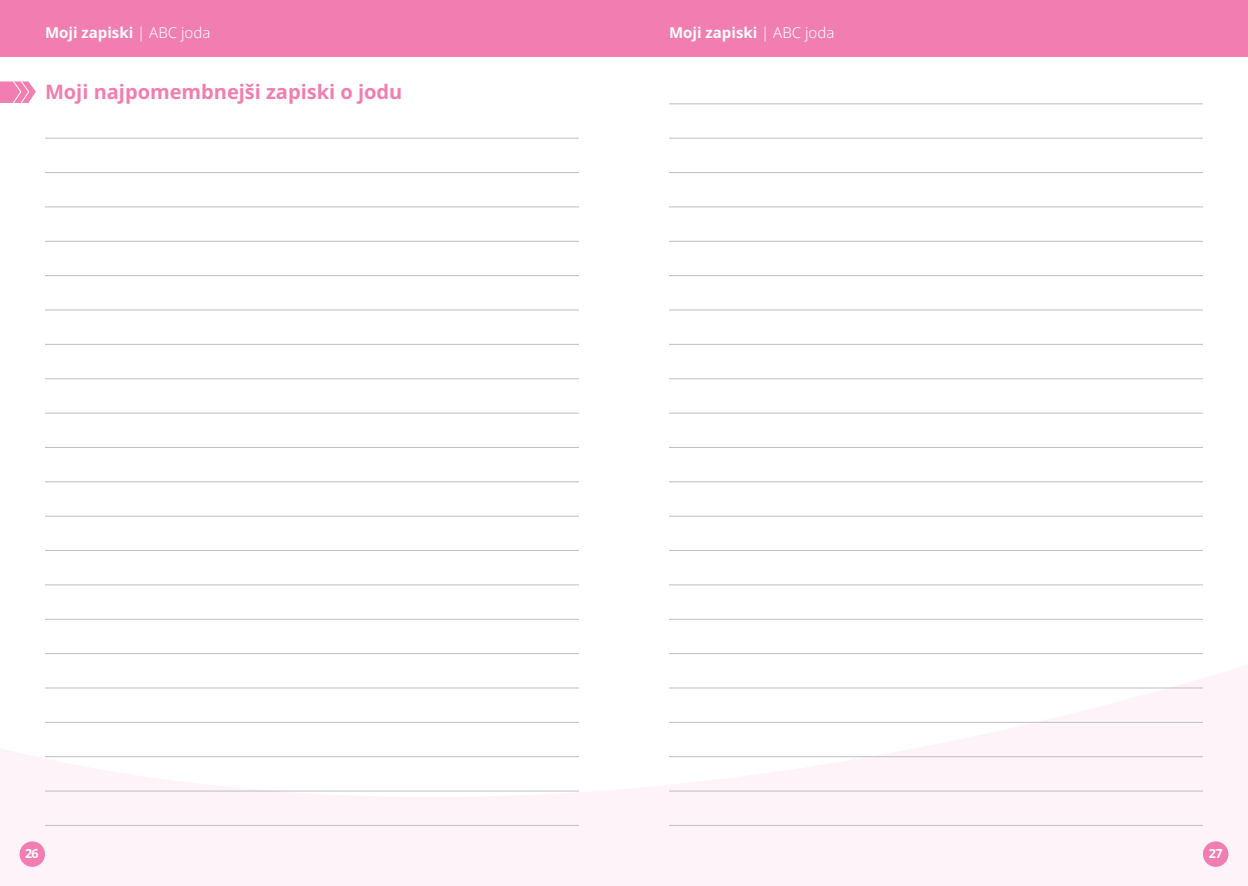
<style>
.page{position:relative;width:1248px;height:886px;background:#fff}
.page>*{position:absolute;margin:0;border:0;box-sizing:border-box;transform-origin:0 0}
.t1{font:700 20px "Noto Sans";color:#f17db1}
.t2{font:700 15px "Noto Sans";color:#fff}
.t3{font:700 12.5px "Noto Sans";color:#fff}
.s1{font-weight:300}
</style>
<div class="page">
<div style="left:0;top:0;width:1247px;height:57px;background:#f17db1"></div>
<svg style="left:0;top:653px;width:1247px;height:233px"></svg>
<div style="left:20px;top:841px;width:25px;height:26px;background:#f17db1;border-radius:50%"></div>
<div style="left:1202px;top:841px;width:26px;height:26px;background:#f17db1;border-radius:50%"></div>
<hr style="left:669px;top:104px;width:533px;height:1px;background:#bcbec0">
<hr style="left:669px;top:138px;width:533px;height:1px;background:#bcbec0">
<hr style="left:45px;top:138px;width:534px;height:1px;background:#bcbec0">
<hr style="left:669px;top:172px;width:533px;height:1px;background:#bcbec0">
<hr style="left:45px;top:172px;width:534px;height:1px;background:#bcbec0">
<hr style="left:669px;top:207px;width:533px;height:1px;background:#bcbec0">
<hr style="left:45px;top:207px;width:534px;height:1px;background:#bcbec0">
<hr style="left:669px;top:241px;width:533px;height:1px;background:#bcbec0">
<hr style="left:45px;top:241px;width:534px;height:1px;background:#bcbec0">
<hr style="left:669px;top:275px;width:533px;height:1px;background:#bcbec0">
<hr style="left:45px;top:275px;width:534px;height:1px;background:#bcbec0">
<hr style="left:669px;top:310px;width:533px;height:1px;background:#bcbec0">
<hr style="left:45px;top:310px;width:534px;height:1px;background:#bcbec0">
<hr style="left:669px;top:344px;width:533px;height:1px;background:#bcbec0">
<hr style="left:45px;top:344px;width:534px;height:1px;background:#bcbec0">
<hr style="left:669px;top:378px;width:533px;height:1px;background:#bcbec0">
<hr style="left:45px;top:378px;width:534px;height:1px;background:#bcbec0">
<hr style="left:669px;top:413px;width:533px;height:1px;background:#bcbec0">
<hr style="left:45px;top:413px;width:534px;height:1px;background:#bcbec0">
<hr style="left:669px;top:447px;width:533px;height:1px;background:#bcbec0">
<hr style="left:45px;top:447px;width:534px;height:1px;background:#bcbec0">
<hr style="left:669px;top:481px;width:533px;height:1px;background:#bcbec0">
<hr style="left:45px;top:481px;width:534px;height:1px;background:#bcbec0">
<hr style="left:669px;top:516px;width:533px;height:1px;background:#bcbec0">
<hr style="left:45px;top:516px;width:534px;height:1px;background:#bcbec0">
<hr style="left:669px;top:550px;width:533px;height:1px;background:#bcbec0">
<hr style="left:45px;top:550px;width:534px;height:1px;background:#bcbec0">
<hr style="left:669px;top:584px;width:533px;height:1px;background:#bcbec0">
<hr style="left:45px;top:584px;width:534px;height:1px;background:#bcbec0">
<hr style="left:669px;top:619px;width:533px;height:1px;background:#bcbec0">
<hr style="left:45px;top:619px;width:534px;height:1px;background:#bcbec0">
<hr style="left:669px;top:653px;width:533px;height:1px;background:#bcbec0">
<hr style="left:45px;top:653px;width:534px;height:1px;background:#bcbec0">
<hr style="left:669px;top:688px;width:533px;height:1px;background:#bcbec0">
<hr style="left:45px;top:688px;width:534px;height:1px;background:#bcbec0">
<hr style="left:669px;top:722px;width:533px;height:1px;background:#bcbec0">
<hr style="left:45px;top:722px;width:534px;height:1px;background:#bcbec0">
<hr style="left:669px;top:756px;width:533px;height:1px;background:#bcbec0">
<hr style="left:45px;top:756px;width:534px;height:1px;background:#bcbec0">
<hr style="left:669px;top:791px;width:533px;height:1px;background:#bcbec0">
<hr style="left:45px;top:791px;width:534px;height:1px;background:#bcbec0">
<hr style="left:669px;top:825px;width:533px;height:1px;background:#bcbec0">
<hr style="left:45px;top:825px;width:534px;height:1px;background:#bcbec0">
<svg style="left:0;top:81px;width:36px;height:22px"></svg>
<p class="t2" style="left:45px;top:22px;width:167px">Moji zapiski <span class="s1">| ABC joda</span></p>
<p class="t2" style="left:669px;top:22px;width:167px">Moji zapiski <span class="s1">| ABC joda</span></p>
<h1 class="t1" style="left:45px;top:78px;width:359px">Moji najpomembnejši zapiski o jodu</h1>
<p class="t3" style="left:25px;top:844px;width:15px">26</p>
<p class="t3" style="left:1208px;top:844px;width:15px">27</p>
</div>
